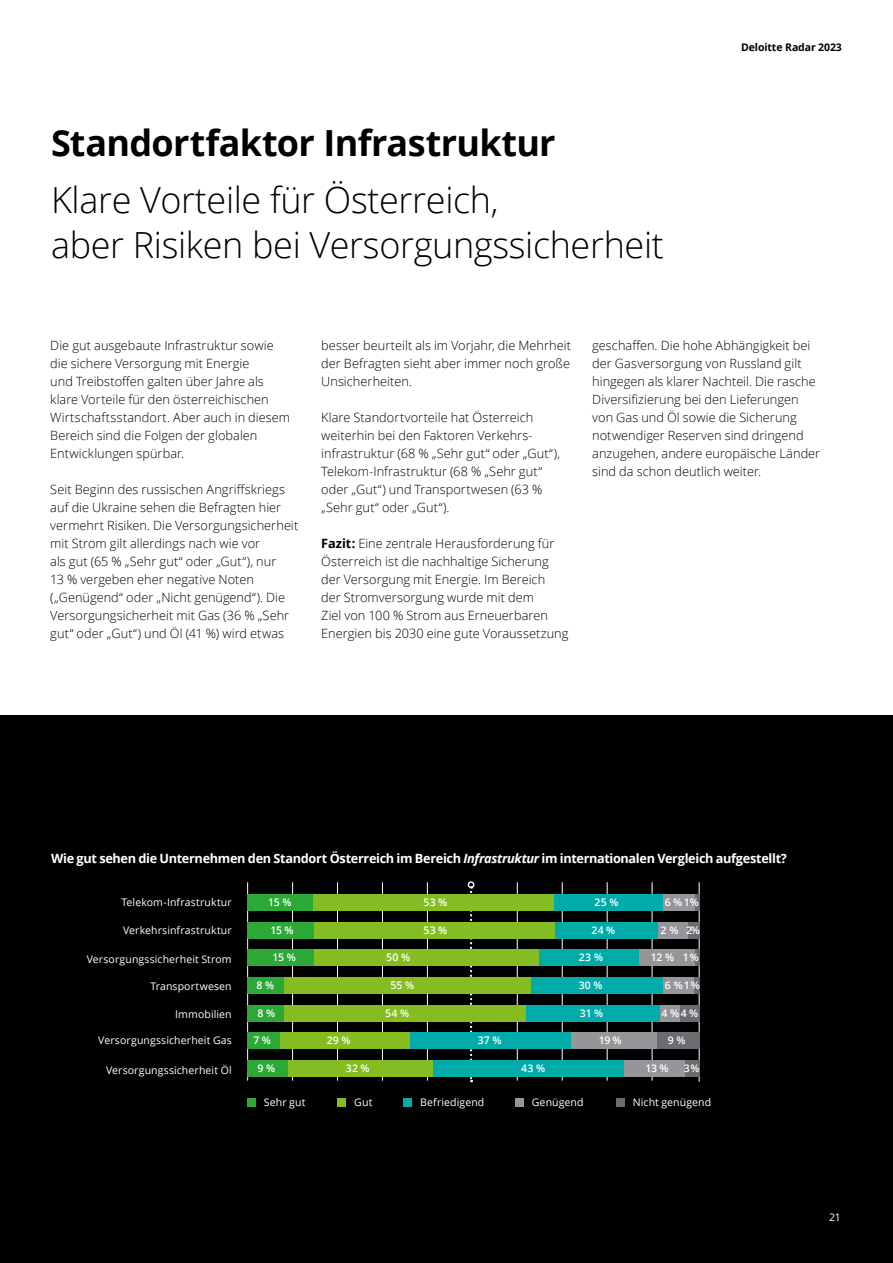
<style>
.page{position:relative;width:893px;height:1263px;background:#fff}
.page>*{position:absolute;margin:0;border:0;box-sizing:border-box;transform-origin:0 0}
.t1{font:300 36px/45px "Open Sans";letter-spacing:-.01em;color:#000}
.t2{font:700 36px "Open Sans";letter-spacing:-.015em;color:#000}
.t3{font:300 12.75px/18px "Open Sans";letter-spacing:.005em;color:#000}
.t4{font:700 12.75px "Open Sans";letter-spacing:-.025em;color:#fff}
.t5{font:10.5px "Open Sans";letter-spacing:.01em;color:#fff}
.t6{font:600 10.5px "Open Sans";letter-spacing:.015em;color:#fff}
.t7{font:700 10.5px "Open Sans";letter-spacing:-.01em;color:#000}
.s1{font-weight:700}
.s2{font-style:italic}
</style>
<div class="page">
<div style="left:0;top:716px;width:893px;height:547px;background:#000"></div>
<svg style="left:470px;top:888px;width:2px;height:194px"></svg>
<div style="left:468px;top:881px;width:6px;height:7px;border:1px solid #fff;border-radius:50%"></div>
<hr style="left:652px;top:882px;width:1px;height:198px;background:#fff">
<hr style="left:562px;top:882px;width:1px;height:198px;background:#fff">
<hr style="left:517px;top:882px;width:1px;height:198px;background:#fff">
<hr style="left:427px;top:882px;width:1px;height:198px;background:#fff">
<hr style="left:382px;top:882px;width:1px;height:198px;background:#fff">
<hr style="left:337px;top:882px;width:1px;height:198px;background:#fff">
<hr style="left:247px;top:882px;width:1px;height:198px;background:#fff">
<hr style="left:292px;top:882px;width:1px;height:198px;background:#fff">
<hr style="left:607px;top:882px;width:1px;height:198px;background:#fff">
<hr style="left:699px;top:882px;width:1px;height:200px;background:#fff">
<div style="left:247px;top:1098px;width:9px;height:8px;background:#2ba835"></div>
<div style="left:338px;top:1098px;width:8px;height:8px;background:#85bc22"></div>
<div style="left:404px;top:1098px;width:8px;height:8px;background:#00abaa"></div>
<div style="left:515px;top:1098px;width:9px;height:8px;background:#94969a"></div>
<div style="left:616px;top:1098px;width:9px;height:8px;background:#6a6c71"></div>
<div style="left:247px;top:1060px;width:453px;height:16px;background:#6a6c71"></div>
<div style="left:247px;top:1060px;width:438px;height:16px;background:#94969a"></div>
<div style="left:247px;top:1060px;width:376px;height:16px;background:#00abaa"></div>
<div style="left:247px;top:1060px;width:186px;height:16px;background:#85bc22"></div>
<div style="left:247px;top:1060px;width:40px;height:16px;background:#2ba835"></div>
<div style="left:247px;top:950px;width:447px;height:16px;background:#94969a"></div>
<div style="left:247px;top:950px;width:392px;height:16px;background:#00abaa"></div>
<div style="left:247px;top:950px;width:292px;height:16px;background:#85bc22"></div>
<div style="left:247px;top:950px;width:67px;height:16px;background:#2ba835"></div>
<div style="left:247px;top:977px;width:447px;height:16px;background:#94969a"></div>
<div style="left:250px;top:977px;width:413px;height:17px;background:#00abaa"></div>
<div style="left:247px;top:977px;width:284px;height:16px;background:#85bc22"></div>
<div style="left:247px;top:977px;width:36px;height:16px;background:#2ba835"></div>
<div style="left:247px;top:894px;width:447px;height:17px;background:#94969a"></div>
<div style="left:247px;top:894px;width:416px;height:17px;background:#00abaa"></div>
<div style="left:247px;top:894px;width:307px;height:17px;background:#85bc22"></div>
<div style="left:247px;top:894px;width:66px;height:17px;background:#2ba835"></div>
<div style="left:247px;top:922px;width:442px;height:16px;background:#94969a"></div>
<div style="left:247px;top:922px;width:410px;height:16px;background:#00abaa"></div>
<div style="left:247px;top:922px;width:308px;height:16px;background:#85bc22"></div>
<div style="left:688px;top:922px;width:12px;height:16px;background:#6a6c71"></div>
<div style="left:247px;top:922px;width:67px;height:16px;background:#2ba835"></div>
<div style="left:247px;top:1033px;width:453px;height:16px;background:#6a6c71"></div>
<div style="left:247px;top:1033px;width:410px;height:16px;background:#94969a"></div>
<div style="left:247px;top:1033px;width:324px;height:16px;background:#00abaa"></div>
<div style="left:247px;top:1033px;width:162px;height:16px;background:#85bc22"></div>
<div style="left:247px;top:1033px;width:32px;height:16px;background:#2ba835"></div>
<div style="left:247px;top:1005px;width:453px;height:16px;background:#6a6c71"></div>
<div style="left:247px;top:1005px;width:433px;height:16px;background:#94969a"></div>
<div style="left:247px;top:1005px;width:413px;height:16px;background:#00abaa"></div>
<div style="left:247px;top:1005px;width:279px;height:16px;background:#85bc22"></div>
<div style="left:247px;top:1005px;width:36px;height:16px;background:#2ba835"></div>
<h1 class="t2" style="left:51px;top:118px;width:506px">Standortfaktor Infrastruktur</h1>
<h1 class="t1" style="left:51px;top:176px;width:614px">Klare Vorteile für Österreich,<br>aber Risiken bei Versorgungssicherheit</h1>
<p class="t7" style="left:741px;top:40px;width:102px">Deloitte Radar 2023</p>
<p class="t3" style="left:50px;top:336px;width:241px">Die gut ausgebaute Infrastruktur sowie die sichere Versorgung mit Energie<br>und Treibstoffen galten über Jahre als klare Vorteile für den österreichischen Wirtschaftsstandort. Aber auch in diesem Bereich sind die Folgen der globalen Entwicklungen spürbar.</p>
<p class="t3" style="left:50px;top:480px;width:249px">Seit Beginn des russischen Angriffskriegs auf die Ukraine sehen die Befragten hier vermehrt Risiken. Die Versorgungsicherheit mit Strom gilt allerdings nach wie vor<br>als gut (65 % „Sehr gut“ oder „Gut“), nur<br>13 % vergeben eher negative Noten („Genügend“ oder „Nicht genügend“). Die Versorgungsicherheit mit Gas (36 % „Sehr gut“ oder „Gut“) und Öl (41 %) wird etwas</p>
<p class="t3" style="left:321px;top:336px;width:251px;text-align:justify">besser beurteilt als im Vorjahr, die Mehrheit der Befragten sieht aber immer noch große Unsicherheiten.</p>
<p class="t3" style="left:321px;top:408px;width:240px">Klare Standortvorteile hat Österreich weiterhin bei den Faktoren Verkehrs&shy;infrastruktur (68 % „Sehr gut“ oder „Gut“), Telekom-Infrastruktur (68 % „Sehr gut“ oder „Gut“) und Transportwesen (63 % „Sehr gut“ oder „Gut“).</p>
<p class="t3" style="left:321px;top:534px;width:249px"><span class="s1">Fazit:</span> Eine zentrale Herausforderung für Österreich ist die nachhaltige Sicherung der Versorgung mit Energie. Im Bereich<br>der Stromversorgung wurde mit dem<br>Ziel von 100 % Strom aus Erneuerbaren Energien bis 2030 eine gute Voraussetzung</p>
<p class="t3" style="left:592px;top:336px;width:229px">geschaffen. Die hohe Abhängigkeit bei der Gasversorgung von Russland gilt hingegen als klarer Nachteil. Die rasche Diversifizierung bei den Lieferungen von Gas und Öl sowie die Sicherung notwendiger Reserven sind dringend anzugehen, andere europäische Länder sind da schon deutlich weiter.</p>
<p class="t4" style="left:51px;top:849px;width:737px">Wie gut sehen die Unternehmen den Standort Österreich im Bereich <span class="s2">Infrastruktur</span> im internationalen Vergleich aufgestellt?</p>
<p class="t5" style="left:121px;top:895px;width:112px">Telekom-Infrastruktur</p>
<p class="t6" style="left:268px;top:895px;width:25px">15 %</p>
<p class="t6" style="left:423px;top:895px;width:25px">53 %</p>
<p class="t6" style="left:595px;top:895px;width:25px">25 %</p>
<p class="t6" style="left:665px;top:895px;width:36px">6 %1 %</p>
<p class="t5" style="left:123px;top:923px;width:110px">Verkehrsinfrastruktur</p>
<p class="t6" style="left:270px;top:922px;width:25px">15 %</p>
<p class="t6" style="left:423px;top:922px;width:25px">53 %</p>
<p class="t6" style="left:591px;top:922px;width:25px">24 %</p>
<p class="t6" style="left:660px;top:922px;width:41px">2 % 2%</p>
<p class="t5" style="left:87px;top:952px;width:146px">Versorgungssicherheit Strom</p>
<p class="t6" style="left:272px;top:950px;width:25px">15 %</p>
<p class="t6" style="left:386px;top:950px;width:25px">50 %</p>
<p class="t6" style="left:579px;top:950px;width:26px">23 %</p>
<p class="t6" style="left:651px;top:950px;width:49px">12 % 1 %</p>
<p class="t5" style="left:150px;top:979px;width:83px">Transportwesen</p>
<p class="t6" style="left:257px;top:978px;width:19px">8 %</p>
<p class="t6" style="left:390px;top:978px;width:25px">55 %</p>
<p class="t6" style="left:579px;top:978px;width:25px">30 %</p>
<p class="t6" style="left:665px;top:978px;width:37px">6 %1 %</p>
<p class="t5" style="left:175px;top:1007px;width:58px">Immobilien</p>
<p class="t6" style="left:258px;top:1005px;width:19px">8 %</p>
<p class="t6" style="left:385px;top:1005px;width:25px">54 %</p>
<p class="t6" style="left:580px;top:1005px;width:25px">31 %</p>
<p class="t6" style="left:662px;top:1005px;width:38px">4 %4 %</p>
<p class="t5" style="left:98px;top:1033px;width:135px">Versorgungssicherheit Gas</p>
<p class="t6" style="left:253px;top:1033px;width:19px">7 %</p>
<p class="t6" style="left:327px;top:1033px;width:25px">29 %</p>
<p class="t6" style="left:478px;top:1033px;width:25px">37 %</p>
<p class="t6" style="left:599px;top:1033px;width:24px">19 %</p>
<p class="t6" style="left:668px;top:1033px;width:19px">9 %</p>
<p class="t5" style="left:106px;top:1063px;width:127px">Versorgungssicherheit Öl</p>
<p class="t6" style="left:258px;top:1061px;width:19px">9 %</p>
<p class="t6" style="left:346px;top:1061px;width:25px">32 %</p>
<p class="t6" style="left:521px;top:1061px;width:25px">43 %</p>
<p class="t6" style="left:646px;top:1061px;width:24px">13 %</p>
<p class="t6" style="left:684px;top:1061px;width:17px">3 %</p>
<p class="t5" style="left:264px;top:1095px;width:43px">Sehr gut</p>
<p class="t5" style="left:354px;top:1095px;width:20px">Gut</p>
<p class="t5" style="left:420px;top:1095px;width:66px">Befriedigend</p>
<p class="t5" style="left:532px;top:1095px;width:53px">Genügend</p>
<p class="t5" style="left:633px;top:1095px;width:80px">Nicht genügend</p>
<p class="t5" style="left:829px;top:1210px;width:13px">21</p>
</div>
